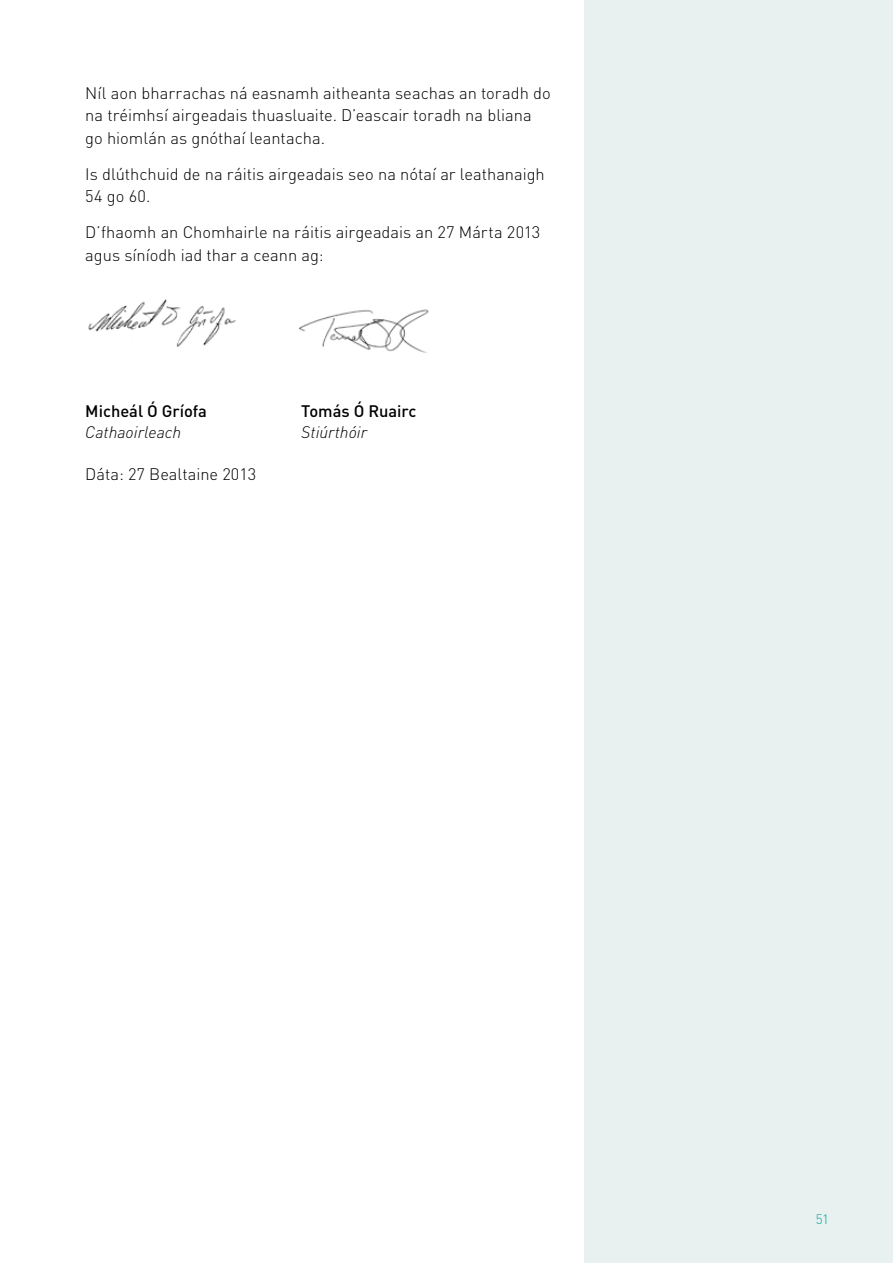
<style>
.page{position:relative;width:893px;height:1263px;background:#fff}
.page>*{position:absolute;margin:0;border:0;box-sizing:border-box;transform-origin:0 0}
.t1{font:300 16.5px/22.5px "DIN";color:#000}
.t2{font:500 16.5px "DIN";color:#000}
.t3{font:italic 300 16.5px "DIN";color:#000}
.t4{font:300 13.5px "DIN";color:#00a79e}
</style>
<div class="page">
<div style="left:585px;top:0;width:308px;height:1263px;background:#e8f1f0"></div>
<img style="left:299px;top:309px;width:130px;height:44px">
<img style="left:88px;top:299px;width:148px;height:48px">
<p class="t1" style="left:85px;top:81px;width:467px">Níl aon bharrachas ná easnamh aitheanta seachas an toradh do na tréimhsí airgeadais thuasluaite. D’eascair toradh na bliana go hiomlán as gnóthaí leantacha.</p>
<p class="t1" style="left:85px;top:162px;width:461px">Is dlúthchuid de na ráitis airgeadais seo na nótaí ar leathanaigh<br>54 go 60.</p>
<p class="t1" style="left:85px;top:221px;width:456px">D’fhaomh an Chomhairle na ráitis airgeadais an 27 Márta 2013 agus síníodh iad thar a ceann ag:</p>
<p class="t2" style="left:85px;top:401px;width:123px">Micheál Ó Gríofa</p>
<p class="t2" style="left:301px;top:401px;width:117px">Tomás Ó Ruairc</p>
<p class="t3" style="left:85px;top:422px;width:98px">Cathaoirleach</p>
<p class="t3" style="left:301px;top:422px;width:67px">Stiúrthóir</p>
<p class="t1" style="left:85px;top:463px;width:173px">Dáta: 27 Bealtaine 2013</p>
<p class="t4" style="left:816px;top:1210px;width:15px">51</p>
</div>
